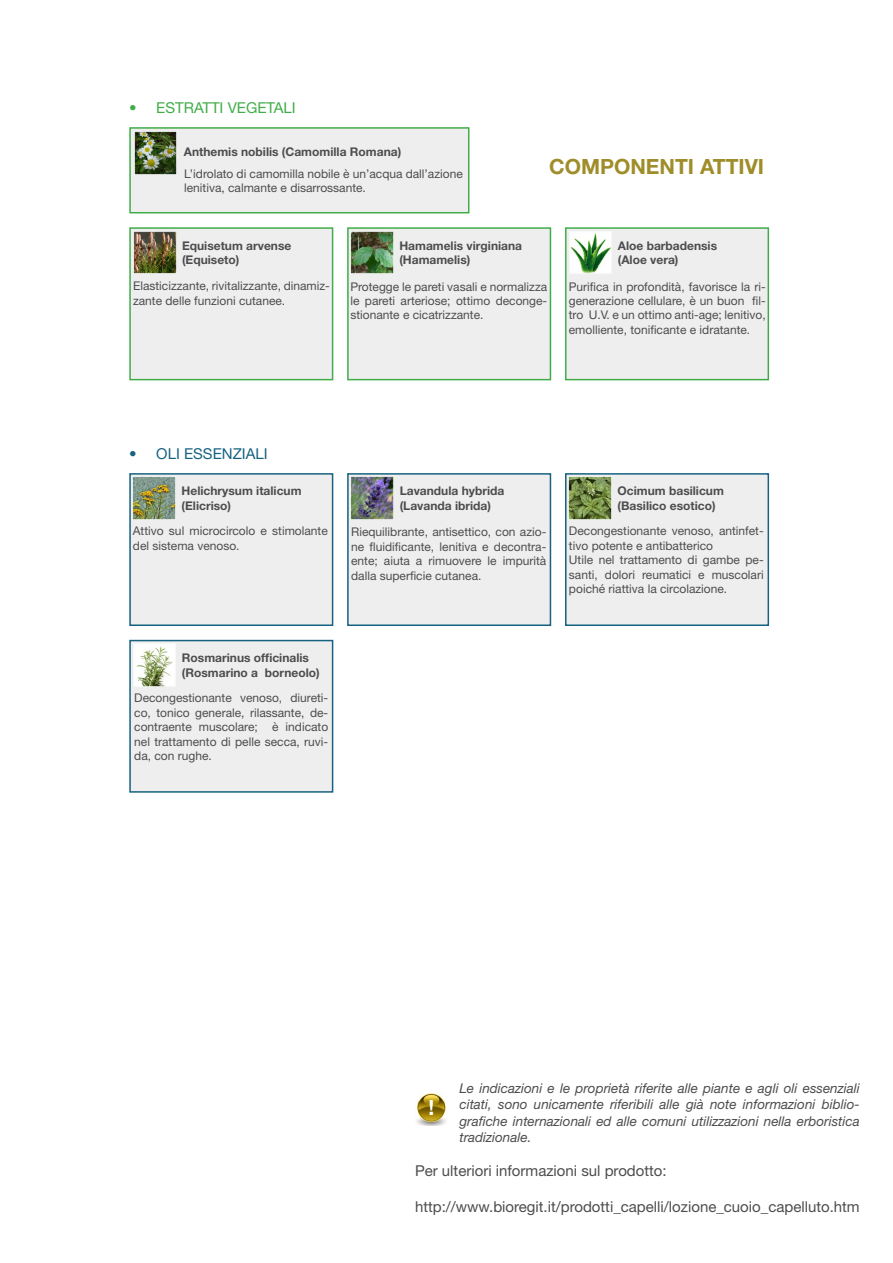
<style>
.page{position:relative;width:893px;height:1263px;background:#fff}
.page>*{position:absolute;margin:0;border:0;box-sizing:border-box;transform-origin:0 0}
.t1{font:700 21px "Helvetica Neue LT Std";color:#9f8d2a}
.t2{font:700 21px "Helvetica Neue LT Std";color:#fff}
.t3{font:15px "Helvetica Neue LT Std";color:#4d4d4f}
.t4{font:15px "Helvetica Neue LT Std";color:#41ad49}
.t5{font:15px "Helvetica Neue LT Std";color:#166280}
.t6{font:italic 13.5px/16.2px "Helvetica Neue LT Std";color:#4d4d4f;text-align:justify}
.t7{font:12px/14.4px "Helvetica Neue LT Std";color:#4d4d4f}
.t8{font:700 12px/14.4px "Helvetica Neue LT Std";color:#4d4d4f}
</style>
<div class="page">
<img style="left:416px;top:1093px;width:30px;height:32px">
<div style="left:129px;top:127px;width:340px;height:86px;background:#eee;border:2px solid #41ad49"></div>
<img style="left:134px;top:132px;width:43px;height:42px">
<div style="left:565px;top:227px;width:204px;height:153px;background:#eee;border:2px solid #41ad49"></div>
<img style="left:569px;top:231px;width:43px;height:43px">
<div style="left:129px;top:227px;width:204px;height:153px;background:#eee;border:2px solid #41ad49"></div>
<img style="left:134px;top:231px;width:42px;height:43px">
<div style="left:347px;top:227px;width:204px;height:153px;background:#eee;border:2px solid #41ad49"></div>
<img style="left:351px;top:231px;width:42px;height:43px">
<div style="left:129px;top:473px;width:204px;height:153px;background:#eee;border:2px solid #166280"></div>
<img style="left:133px;top:477px;width:42px;height:42px">
<div style="left:347px;top:473px;width:204px;height:153px;background:#eee;border:2px solid #166280"></div>
<img style="left:351px;top:477px;width:42px;height:42px">
<div style="left:129px;top:640px;width:204px;height:153px;background:#eee;border:2px solid #166280"></div>
<img style="left:133px;top:644px;width:42px;height:42px">
<div style="left:565px;top:473px;width:204px;height:153px;background:#eee;border:2px solid #166280"></div>
<img style="left:569px;top:477px;width:42px;height:42px">
<p class="t4" style="left:129px;top:99px;width:168px">• ESTRATTI VEGETALI</p>
<p class="t8" style="left:184px;top:144px;width:219px">Anthemis nobilis (Camomilla Romana)</p>
<p class="t7" style="left:184px;top:166px;width:280px">L’idrolato di camomilla nobile è un’acqua dall’azione lenitiva, calmante e disarrossante.</p>
<p class="t8" style="left:182px;top:238px;width:111px">Equisetum arvense (Equiseto)</p>
<p class="t8" style="left:399px;top:238px;width:124px">Hamamelis virginiana (Hamamelis)</p>
<h1 class="t1" style="left:549px;top:154px;width:216px">COMPONENTI ATTIVI</h1>
<p class="t8" style="left:618px;top:238px;width:101px">Aloe barbadensis (Aloe vera)</p>
<p class="t7" style="left:133px;top:279px;width:198px">Elasticizzante, rivitalizzante, dinamiz&shy;zante delle funzioni cutanee.</p>
<p class="t7" style="left:350px;top:279px;width:198px;text-align:justify">Protegge le pareti vasali e normalizza le pareti arteriose; ottimo deconge&shy;stionante e cicatrizzante.</p>
<p class="t7" style="left:569px;top:279px;width:198px;text-align:justify">Purifica in profondità, favorisce la ri&shy;generazione cellulare, è un buon fil&shy;tro U.V. e un ottimo anti-age; lenitivo, emolliente, tonificante e idratante.</p>
<p class="t5" style="left:129px;top:445px;width:140px">• OLI ESSENZIALI</p>
<p class="t8" style="left:182px;top:483px;width:121px">Helichrysum italicum (Elicriso)</p>
<p class="t7" style="left:133px;top:524px;width:196px">Attivo sul microcircolo e stimolante del sistema venoso.</p>
<p class="t8" style="left:182px;top:651px;width:139px">Rosmarinus officinalis (Rosmarino a borneolo)</p>
<p class="t7" style="left:134px;top:691px;width:196px;text-align:justify">Decongestionante venoso, diureti&shy;co, tonico generale, rilassante, de&shy;contraente muscolare; è indicato nel trattamento di pelle secca, ruvi&shy;da, con rughe.</p>
<p class="t8" style="left:400px;top:483px;width:106px">Lavandula hybrida (Lavanda ibrida)</p>
<p class="t7" style="left:351px;top:525px;width:197px;text-align:justify">Riequilibrante, antisettico, con azio&shy;ne fluidificante, lenitiva e decontra&shy;ente; aiuta a rimuovere le impurità dalla superficie cutanea.</p>
<p class="t8" style="left:618px;top:483px;width:108px">Ocimum basilicum (Basilico esotico)</p>
<p class="t7" style="left:569px;top:524px;width:196px">Decongestionante venoso, antinfet&shy;tivo potente e antibatterico<br>Utile nel trattamento di gambe pe&shy;santi, dolori reumatici e muscolari poiché riattiva la circolazione.</p>
<p class="t6" style="left:459px;top:1080px;width:402px">Le indicazioni e le proprietà riferite alle piante e agli oli essenziali citati, sono unicamente riferibili alle già note informazioni biblio&shy;grafiche internazionali ed alle comuni utilizzazioni nella erboristica tradizionale.</p>
<p class="t3" style="left:415px;top:1162px;width:253px">Per ulteriori informazioni sul prodotto:</p>
<p class="t3" style="left:415px;top:1198px;width:446px">http://www.bioregit.it/prodotti_capelli/lozione_cuoio_capelluto.htm</p>
<h1 class="t2" style="left:429px;top:1094px;width:7px">!</h1>
</div>
